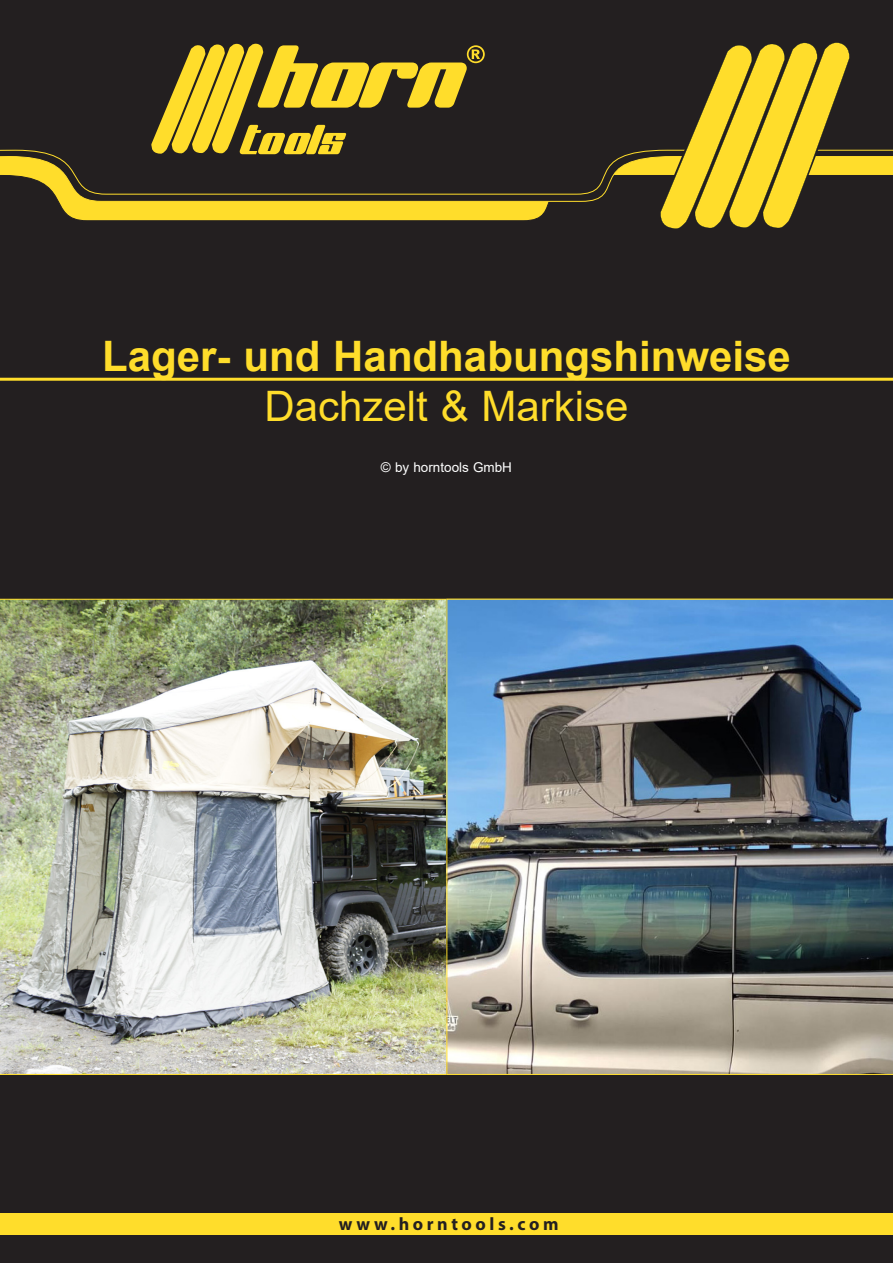
<style>
.page{position:relative;width:893px;height:1263px;background:#231f20}
.page>*{position:absolute;margin:0;border:0;box-sizing:border-box;transform-origin:0 0}
.t1{font:700 42px "Arial";color:#ffdd2b}
.t2{font:42px "Arial";color:#ffdd2b}
.t3{font:700 18px "Myriad Pro";letter-spacing:.2em;color:#231f20}
.t4{font:13.5px "Arial";color:#fff}
</style>
<div class="page">
<svg style="left:59px;top:202px;width:490px;height:19px;background:#efcf2a"></svg>
<svg style="left:55px;top:195px;width:549px;height:7px"></svg>
<svg style="left:0;top:42px;width:893px;height:153px"></svg>
<svg style="left:150px;top:42px;width:335px;height:113px"></svg>
<svg style="left:659px;top:43px;width:191px;height:186px"></svg>
<div style="left:0;top:1213px;width:893px;height:22px;background:#ffdd2b"></div>
<hr style="left:0;top:378px;width:893px;height:3px;background:#ffdd2b">
<img style="left:0;top:599px;width:446px;height:476px">
<img style="left:446px;top:599px;width:447px;height:476px">
<p class="t1" style="left:102px;top:326px;width:690px">Lager- und Handhabungshinweise</p>
<p class="t2" style="left:264px;top:378px;width:366px">Dachzelt &amp; Markise</p>
<p class="t4" style="left:381px;top:458px;width:133px">© by horntools GmbH</p>
<p class="t3" style="left:339px;top:1212px;width:221px">www.horntools.com</p>
</div>
